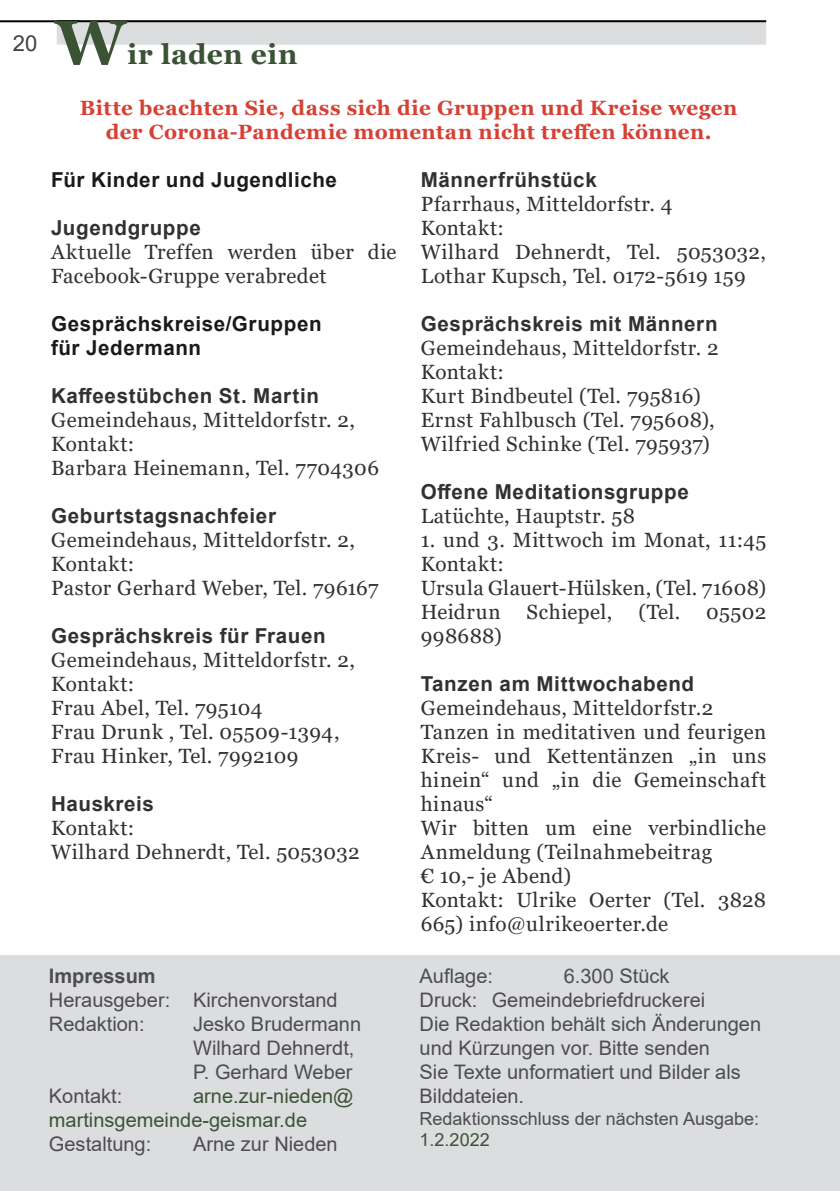
<style>
.page{position:relative;width:840px;height:1191px;background:#fff}
.page>*{position:absolute;margin:0;border:0;box-sizing:border-box;transform-origin:0 0}
.t1{font:700 62.6px "Georgia";color:#3a5335}
.t2{font:700 28px "Georgia";letter-spacing:.015em;color:#3a5335}
.t3{font:22px "Arial";color:#414042}
.t4{font:20.6px/24px "Georgia";letter-spacing:.02em;color:#313131}
.t5{font:700 20.6px "Arial";letter-spacing:.03em;color:#313131}
.t6{font:700 20.6px/24px "Georgia";letter-spacing:.02em;color:#d54134;text-align:center}
.t7{font:700 20.6px/24px "Arial";letter-spacing:.025em;color:#1a1a1a}
.t8{font:20px/24px "Arial";color:#4d4d4f}
.t9{font:20px/24px "Arial";color:#3c5437}
.t10{font:700 20px "Arial";color:#4d4d4f}
.t11{font:18px "Arial";color:#4d4d4f}
.t12{font:18px "Arial";color:#3c5437}
</style>
<div class="page">
<hr style="left:0;top:20px;width:79px;height:2px;background:#000">
<div style="left:57px;top:21px;width:708px;height:24px;background:#dcddde"></div>
<hr style="left:57px;top:20px;width:708px;height:2px;background:#000">
<div style="left:0;top:955px;width:839px;height:236px;background:#dcddde"></div>
<p class="t3" style="left:13px;top:28px;width:26px">20</p>
<h1 class="t1" style="left:55px;top:3px;width:72px">W</h1>
<h2 class="t2" style="left:127px;top:37px;width:171px">ir laden ein</h2>
<p class="t6" style="left:80px;top:96px;width:658px">Bitte beachten Sie, dass sich die Gruppen und Kreise wegen der Corona-Pandemie momentan nicht treffen können.</p>
<p class="t7" style="left:51px;top:168px;width:287px">Für Kinder und Jugendliche</p>
<p class="t5" style="left:51px;top:213px;width:151px">Jugendgruppe</p>
<p class="t4" style="left:51px;top:240px;width:347px">Aktuelle Treffen werden über die<br>Facebook-Gruppe verabredet</p>
<p class="t7" style="left:51px;top:312px;width:272px">Gesprächskreise/Gruppen für Jedermann</p>
<p class="t5" style="left:51px;top:381px;width:269px">Kaffeestübchen St. Martin</p>
<p class="t4" style="left:51px;top:408px;width:329px">Gemeindehaus, Mitteldorfstr. 2,<br>Kontakt:<br>Barbara Heinemann, Tel. 7704306</p>
<p class="t5" style="left:51px;top:501px;width:226px">Geburtstagsnachfeier</p>
<p class="t4" style="left:51px;top:528px;width:329px">Gemeindehaus, Mitteldorfstr. 2,<br>Kontakt:<br>Pastor Gerhard Weber, Tel. 796167</p>
<p class="t5" style="left:51px;top:621px;width:276px">Gesprächskreis für Frauen</p>
<p class="t4" style="left:51px;top:648px;width:305px">Gemeindehaus, Mitteldorfstr. 2,<br>Kontakt:<br>Frau Abel, Tel. 795104<br>Frau Drunk , Tel. 05509-1394,<br>Frau Hinker, Tel. 7992109</p>
<p class="t5" style="left:51px;top:789px;width:104px">Hauskreis</p>
<p class="t4" style="left:51px;top:816px;width:310px">Kontakt:<br>Wilhard Dehnerdt, Tel. 5053032</p>
<p class="t10" style="left:49px;top:961px;width:108px">Impressum</p>
<p class="t8" style="left:49px;top:987px;width:290px">Herausgeber: Kirchenvorstand<br>Redaktion:</p>
<p class="t8" style="left:193px;top:1011px;width:169px">Jesko Brudermann<br>Wilhard Dehnerdt,<br>P. Gerhard Weber</p>
<p class="t9" style="left:49px;top:1083px;width:306px;text-indent:144px">arne.zur-nieden@ martinsgemeinde-geismar.de</p>
<p class="t8" style="left:49px;top:1131px;width:104px">Gestaltung:</p>
<p class="t8" style="left:193px;top:1131px;width:146px">Arne zur Nieden</p>
<p class="t8" style="left:49px;top:1083px;width:75px">Kontakt:</p>
<p class="t5" style="left:420px;top:165px;width:177px">Männerfrühstück</p>
<p class="t4" style="left:420px;top:192px;width:347px">Pfarrhaus, Mitteldorfstr. 4<br>Kontakt:<br>Wilhard Dehnerdt, Tel. 5053032,<br>Lothar Kupsch, Tel. 0172-5619 159</p>
<p class="t5" style="left:420px;top:309px;width:298px">Gesprächskreis mit Männern</p>
<p class="t4" style="left:420px;top:336px;width:299px">Gemeindehaus, Mitteldorfstr. 2<br>Kontakt:<br>Kurt Bindbeutel (Tel. 795816)<br>Ernst Fahlbusch (Tel. 795608),<br>Wilfried Schinke (Tel. 795937)</p>
<p class="t5" style="left:420px;top:477px;width:270px">Offene Meditationsgruppe</p>
<p class="t4" style="left:420px;top:504px;width:216px">Latüchte, Hauptstr. 58</p>
<p class="t4" style="left:420px;top:528px;width:347px">1. und 3. Mittwoch im Monat, 11:45<br>Kontakt:<br>Ursula Glauert-Hülsken, (Tel. 71608)<br>Heidrun</p>
<p class="t4" style="left:526px;top:600px;width:87px">Schiepel,</p>
<p class="t4" style="left:638px;top:600px;width:43px">(Tel.</p>
<p class="t4" style="left:706px;top:600px;width:61px">05502</p>
<p class="t4" style="left:420px;top:624px;width:82px">998688)</p>
<p class="t5" style="left:420px;top:669px;width:275px">Tanzen am Mittwochabend</p>
<p class="t4" style="left:420px;top:696px;width:347px">Gemeindehaus, Mitteldorfstr.2<br>Tanzen in meditativen und feurigen<br>Kreis- und Kettentänzen „in uns hinein“ und „in die Gemeinschaft hinaus“<br>Wir bitten um eine verbindliche<br>Anmeldung (Teilnahmebeitrag<br>€ 10,- je Abend)<br>Kontakt: Ulrike Oerter (Tel. 3828<br>665) info@ulrikeoerter.de</p>
<p class="t8" style="left:419px;top:963px;width:75px">Auflage:</p>
<p class="t8" style="left:419px;top:963px;width:343px;text-indent:144px">6.300 Stück<br>Druck: Gemeindebriefdruckerei<br>Die Redaktion behält sich Änderungen und Kürzungen vor. Bitte senden<br>Sie Texte unformatiert und Bilder als<br>Bilddateien.</p>
<p class="t11" style="left:419px;top:1105px;width:341px">Redaktionsschluss der nächsten Ausgabe:</p>
<p class="t12" style="left:419px;top:1127px;width:72px">1.2.2022</p>
</div>
